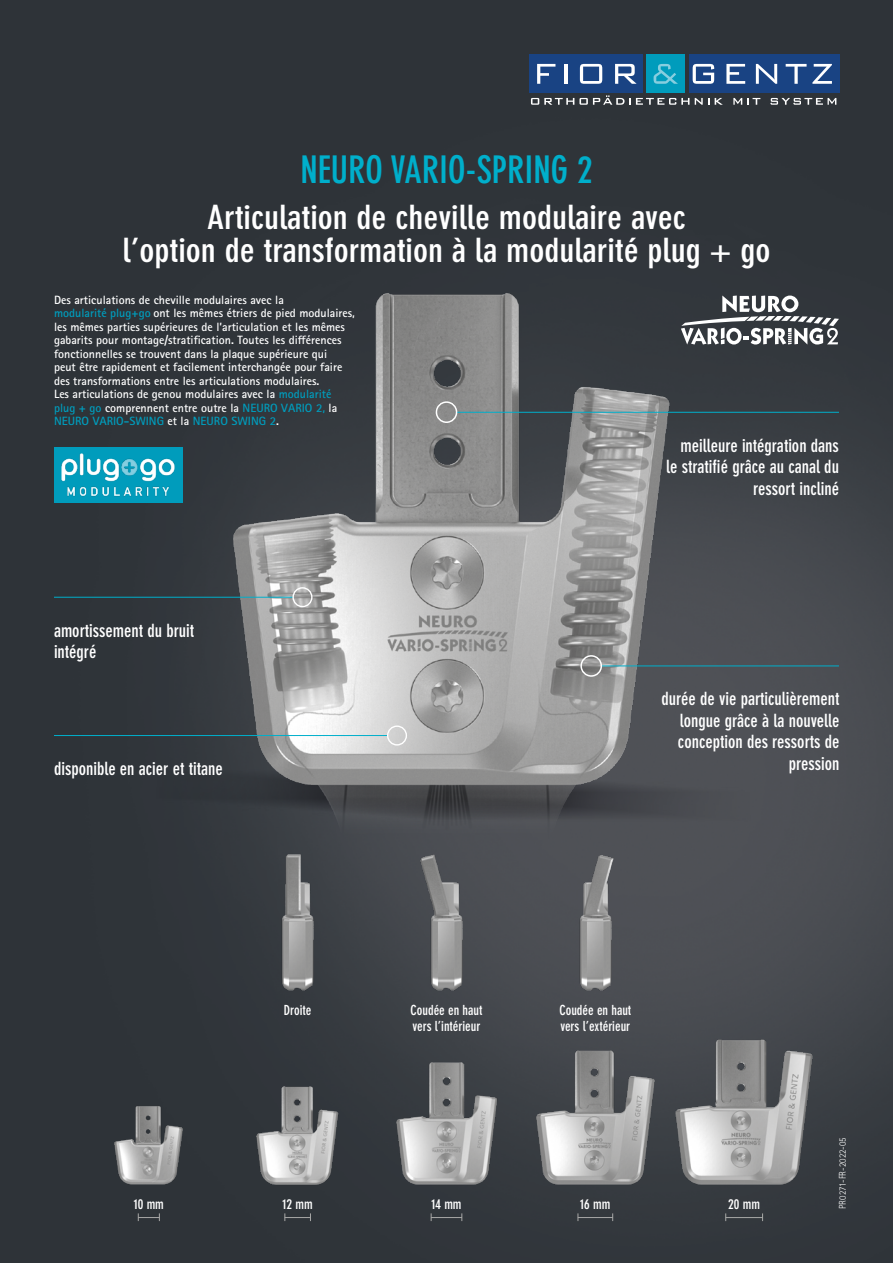
<style>
.page{position:relative;width:893px;height:1263px;background:#fff}
.page>*{position:absolute;margin:0;border:0;box-sizing:border-box;transform-origin:0 0}
.t1{font:700 condensed 37.5px "DIN Neuzeit Grotesk Std";color:#00afcb}
.t2{font:700 condensed 33px/33px "DIN Neuzeit Grotesk Std";color:#fff;text-align:center;scale:1.11 1}
.t3{font:700 condensed 18px/21.6px "DIN Neuzeit Grotesk Std";color:#fff;text-align:right}
.t4{font:700 condensed 13.8px/15.5px "DIN Neuzeit Grotesk Std";color:#fff}
.t5{font:700 12px/13.5px "Rotis Sans Serif Pro";color:#fff}
.t6{font:300 9.75px "Rotis Sans Serif Pro";color:#fff;scale:.94 1}
.s1{color:#009cbc}
</style>
<div class="page">
<img style="left:0;top:0;width:893px;height:1263px">
<img style="left:89px;top:679px;width:727px;height:211px">
<img style="left:199px;top:201px;width:581px;height:641px">
<svg style="left:681px;top:296px;width:158px;height:48px"></svg>
<hr style="left:601px;top:665px;width:238px;height:1px;background:#00afcb">
<div style="left:580px;top:655px;width:22px;height:22px;border:2px solid #fff;border-radius:50%"></div>
<hr style="left:457px;top:412px;width:382px;height:1px;background:#00afcb">
<div style="left:436px;top:401px;width:21px;height:22px;border:2px solid #fff;border-radius:50%"></div>
<hr style="left:54px;top:735px;width:334px;height:1px;background:#00afcb">
<div style="left:387px;top:725px;width:20px;height:20px;border:1px solid #fff;border-radius:50%"></div>
<hr style="left:54px;top:597px;width:239px;height:1px;background:#00afcb">
<div style="left:292px;top:587px;width:21px;height:20px;border:1px solid #fff;border-radius:50%"></div>
<img style="left:267px;top:830px;width:52px;height:175px">
<img style="left:416px;top:830px;width:52px;height:175px">
<img style="left:565px;top:830px;width:52px;height:175px">
<img style="left:534px;top:1034px;width:123px;height:164px">
<hr style="left:578px;top:1217px;width:35px;height:1px;background:#a8a8a7">
<img style="left:394px;top:1035px;width:105px;height:163px">
<hr style="left:431px;top:1217px;width:31px;height:1px;background:#a8a8a7">
<img style="left:251px;top:1048px;width:91px;height:150px">
<svg style="left:285px;top:1213px;width:26px;height:8px"></svg>
<img style="left:104px;top:1055px;width:84px;height:143px">
<svg style="left:138px;top:1213px;width:22px;height:8px"></svg>
<img style="left:672px;top:1034px;width:142px;height:164px">
<hr style="left:726px;top:1217px;width:37px;height:1px;background:#a8a8a7">
<img style="left:54px;top:447px;width:129px;height:56px">
<div style="left:646px;top:54px;width:38px;height:39px;background:#009cbc"></div>
<div style="left:689px;top:54px;width:150px;height:39px;background:#194383"></div>
<div style="left:529px;top:54px;width:113px;height:39px;background:#194383"></div>
<svg style="left:531px;top:95px;width:158px;height:10px;background:#5e6266"></svg>
<svg style="left:695px;top:98px;width:14px;height:7px"></svg>
<svg style="left:715px;top:98px;width:8px;height:7px"></svg>
<svg style="left:733px;top:98px;width:27px;height:7px"></svg>
<svg style="left:770px;top:98px;width:66px;height:7px"></svg>
<svg style="left:654px;top:64px;width:24px;height:20px"></svg>
<svg style="left:693px;top:64px;width:21px;height:20px"></svg>
<svg style="left:726px;top:64px;width:19px;height:20px"></svg>
<svg style="left:756px;top:64px;width:21px;height:20px"></svg>
<svg style="left:786px;top:64px;width:46px;height:20px"></svg>
<svg style="left:537px;top:64px;width:18px;height:20px"></svg>
<hr style="left:564px;top:64px;width:3px;height:20px;background:#fff">
<svg style="left:580px;top:64px;width:22px;height:20px"></svg>
<svg style="left:615px;top:64px;width:22px;height:20px"></svg>
<h1 class="t1" style="left:300px;top:148px;width:294px">NEURO VARIO-SPRING 2</h1>
<h2 class="t2" style="left:123px;top:201px;width:585px">Articulation de cheville modulaire avec<br>l’option de transformation à la modularité plug + go</h2>
<p class="t5" style="left:54px;top:293px;width:302px">Des articulations de cheville modulaires avec la<br><span class="s1">modularité plug+go</span> ont les mêmes étriers de pied modulaires, les mêmes parties supérieures de l’articulation et les mêmes gabarits pour montage/stratification. Toutes les différences fonctionnelles se trouvent dans la plaque supérieure qui<br>peut être rapidement et facilement interchangée pour faire des transformations entre les articulations modulaires.<br>Les articulations de genou modulaires avec la <span class="s1">modularité plug + go</span> comprennent entre outre la <span class="s1">NEURO VARIO 2,</span> la <span class="s1">NEURO VARIO-SWING</span> et la <span class="s1">NEURO SWING 2</span>.</p>
<h3 class="t3" style="left:54px;top:620px;width:142px;text-align:left">amortissement du bruit intégré</h3>
<h3 class="t3" style="left:54px;top:758px;width:170px">disponible en acier et titane</h3>
<h3 class="t3" style="left:666px;top:435px;width:174px">meilleure intégration dans le stratifié grâce au canal du ressort incliné</h3>
<h3 class="t3" style="left:661px;top:688px;width:180px">durée de vie particulièrement longue grâce à la nouvelle conception des ressorts de pression</h3>
<p class="t4" style="left:284px;top:1003px;width:29px">Droite</p>
<p class="t4" style="left:411px;top:1003px;width:73px">Coudée en haut vers l’intérieur</p>
<p class="t4" style="left:559px;top:1003px;width:73px">Coudée en haut vers l’extérieur</p>
<p class="t4" style="left:134px;top:1196px;width:32px">10 mm</p>
<p class="t4" style="left:283px;top:1196px;width:32px">12 mm</p>
<p class="t4" style="left:431px;top:1196px;width:32px">14 mm</p>
<p class="t4" style="left:580px;top:1196px;width:32px">16 mm</p>
<p class="t4" style="left:728px;top:1196px;width:33px">20 mm</p>
<p class="t6" style="left:837px;top:1209px;width:78px;rotate:-90deg">PR0271-FR-2022-05</p>
</div>
